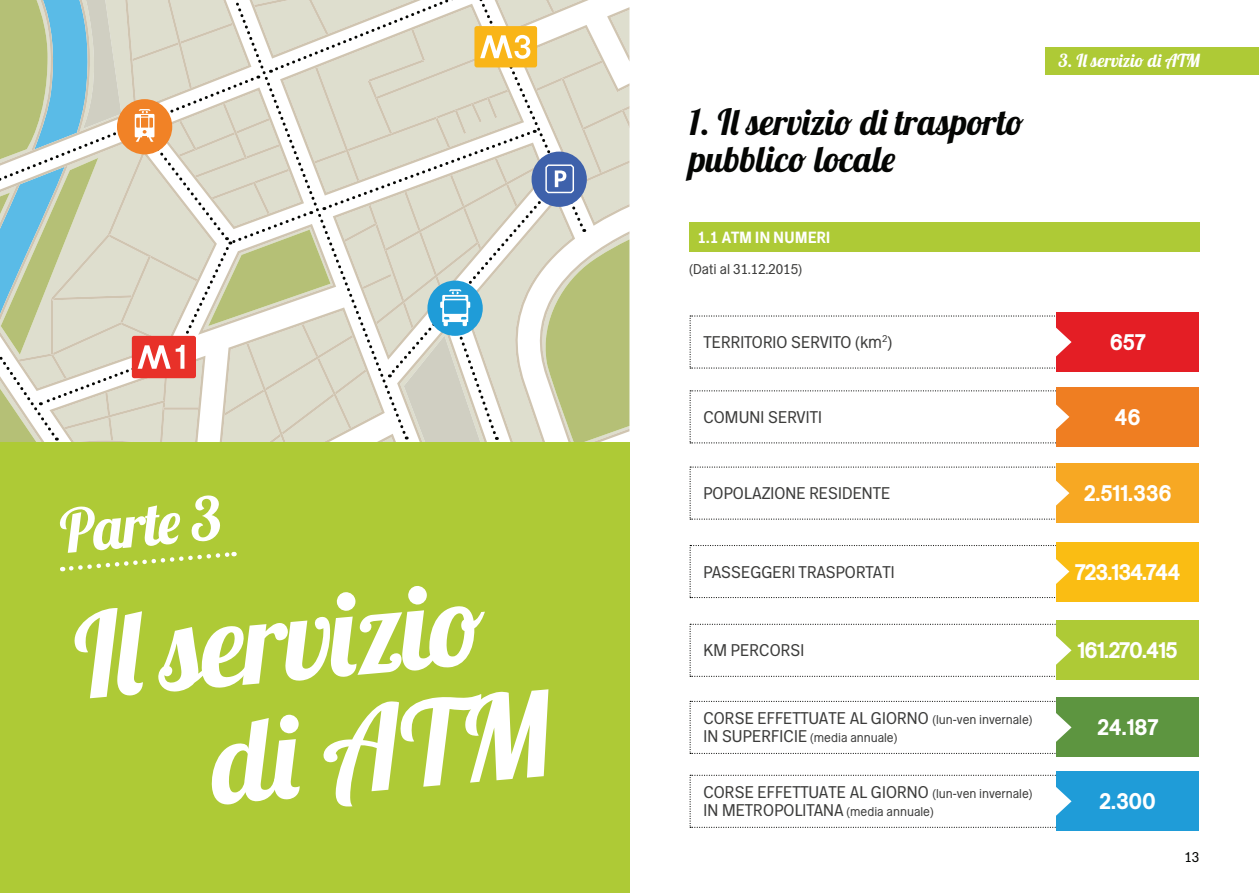
<style>
.page{position:relative;width:1259px;height:893px;background:#fff}
.page>*{position:absolute;margin:0;border:0;box-sizing:border-box;transform-origin:0 0}
.t1{font:117px "Lobster 1.4";color:#fff}
.t2{font:60px "Lobster 1.4";color:#fff}
.t3{font:36px/37.2px "Lobster 1.4";color:#040503}
.t4{font:700 24px "Metro Milano Txt";letter-spacing:-.015em;color:#fff}
.t5{font:700 24px "Metro Milano Txt";letter-spacing:-.035em;color:#fff}
.t6{font:18px/18px "Metro Milano Tab";letter-spacing:.01em;color:#3c3c3b}
.t7{font:18px "Lobster 1.4";color:#fff}
.t8{font:700 17.25px "Metro Milano Tab";letter-spacing:.015em;color:#fff}
.t9{font:15px "Metro Milano Tab";color:#3c3c3b}
.t10{font:15px "Metro Milano Tab";color:#040503}
.t11{font:13.5px "Metro Milano Tab";color:#3c3c3b}
.s1{font-size:13.5px}
.s2{font-size:18px}
</style>
<div class="page">
<div style="left:0;top:442px;width:629px;height:451px;background:#aeca36"></div>
<div style="left:689px;top:222px;width:510px;height:30px;background:#aeca36"></div>
<div style="left:1046px;top:47px;width:213px;height:27px;background:#aeca36"></div>
<svg style="left:62px;top:551px;width:172px;height:21px"></svg>
<div style="left:1056px;top:312px;width:142px;height:60px;background:#e41e25"></div>
<svg style="left:689px;top:315px;width:383px;height:54px"></svg>
<div style="left:1056px;top:387px;width:142px;height:60px;background:#ef7e22"></div>
<svg style="left:689px;top:390px;width:381px;height:53px"></svg>
<div style="left:1056px;top:463px;width:142px;height:60px;background:#f7a823"></div>
<svg style="left:689px;top:466px;width:381px;height:54px"></svg>
<div style="left:1056px;top:542px;width:142px;height:59px;background:#fabd13"></div>
<svg style="left:689px;top:545px;width:380px;height:53px"></svg>
<div style="left:1056px;top:771px;width:142px;height:60px;background:#1f9cd8"></div>
<svg style="left:689px;top:775px;width:383px;height:53px"></svg>
<div style="left:1056px;top:698px;width:142px;height:59px;background:#5d9540"></div>
<svg style="left:689px;top:701px;width:383px;height:53px"></svg>
<div style="left:1056px;top:620px;width:142px;height:60px;background:#aeca36"></div>
<svg style="left:689px;top:624px;width:383px;height:53px"></svg>
<svg style="left:0;top:0;width:629px;height:442px"></svg>
<h2 class="t2" style="left:59px;top:512px;width:163px;rotate:-5deg">Parte 3</h2>
<h1 class="t1" style="left:72px;top:619px;width:413px;rotate:-5deg">Il serviz io</h1>
<h1 class="t1" style="left:208px;top:725px;width:342px;rotate:-5deg">di ATM</h1>
<h3 class="t3" style="left:689px;top:109px;width:336px">1. Il servizio di trasporto pubblico locale</h3>
<p class="t8" style="left:697px;top:231px;width:134px">1.1 ATM IN NUMERI</p>
<p class="t9" style="left:689px;top:263px;width:114px">(Dati al 31.12.2015)</p>
<p class="t7" style="left:1058px;top:55px;width:143px">3. Il servizio di ATM</p>
<p class="t6" style="left:703px;top:334px;width:190px">TERRITORIO SERVITO (km<sup>2</sup>)</p>
<h3 class="t4" style="left:1109px;top:328px;width:37px">657</h3>
<p class="t6" style="left:703px;top:409px;width:120px">COMUNI SERVITI</p>
<h3 class="t4" style="left:1114px;top:403px;width:28px">46</h3>
<p class="t6" style="left:703px;top:486px;width:188px">POPOLAZIONE RESIDENTE</p>
<h3 class="t4" style="left:1083px;top:479px;width:89px">2.511.336</h3>
<p class="t6" style="left:703px;top:564px;width:193px">PASSEGGERI TRASPORTATI</p>
<h3 class="t5" style="left:1075px;top:557px;width:107px">723.134.744</h3>
<p class="t6" style="left:703px;top:643px;width:102px">KM PERCORSI</p>
<h3 class="t4" style="left:1077px;top:636px;width:102px">161.270.415</h3>
<p class="t6" style="left:703px;top:711px;width:330px">CORSE EFFETTUATE AL GIORNO <span class="s1">(lun-ven invernale)</span></p>
<p class="t11" style="left:703px;top:733px;width:195px"><span class="s2">IN SUPERFICIE</span> (media annuale)</p>
<h3 class="t4" style="left:1097px;top:713px;width:62px">24.187</h3>
<p class="t6" style="left:703px;top:785px;width:330px">CORSE EFFETTUATE AL GIORNO <span class="s1">(lun-ven invernale)<br></span>IN METROPOLITANA <span class="s1">(media annuale)</span></p>
<h3 class="t4" style="left:1099px;top:787px;width:58px">2.300</h3>
<p class="t10" style="left:1184px;top:852px;width:16px">13</p>
</div>
